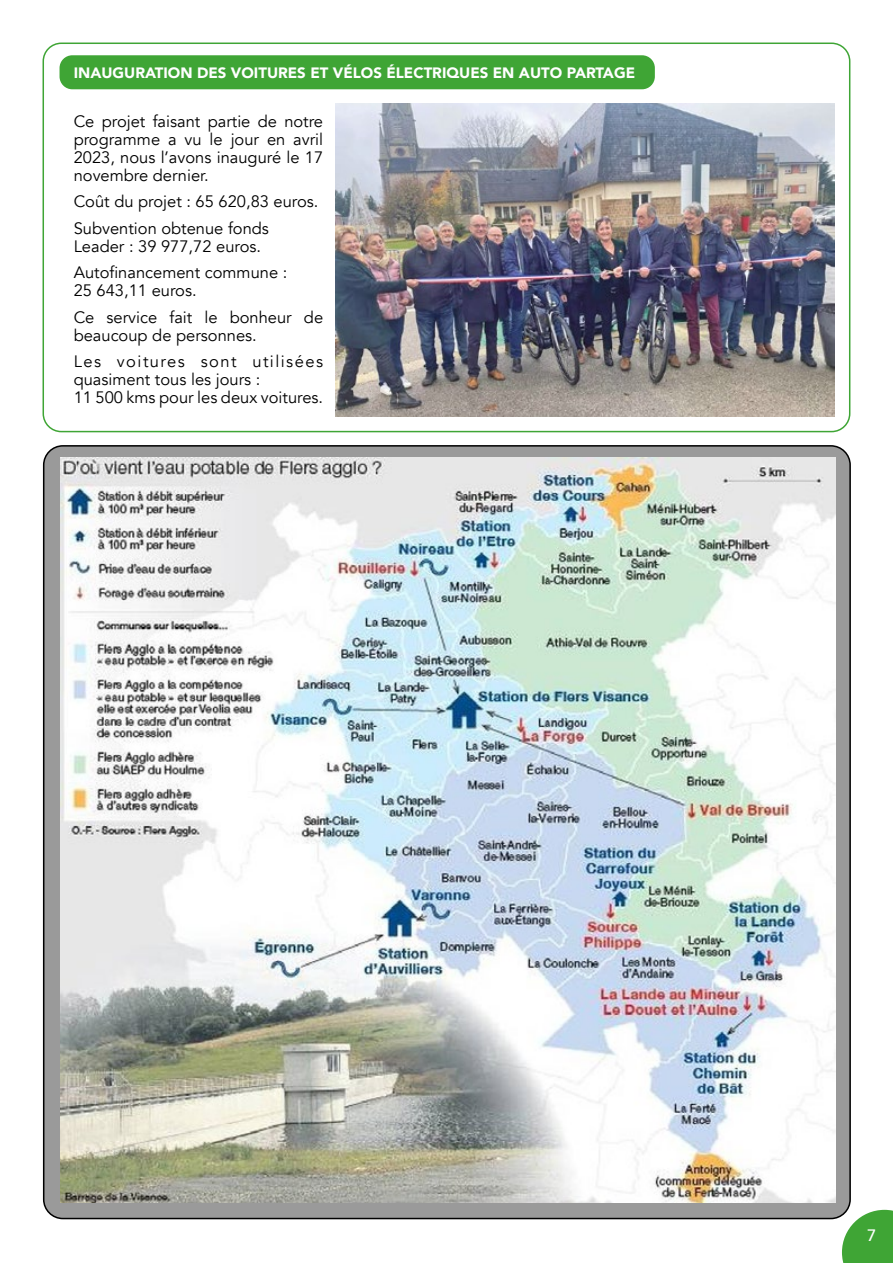
<style>
.page{position:relative;width:893px;height:1263px;background:#fff}
.page>*{position:absolute;margin:0;border:0;box-sizing:border-box;transform-origin:0 0}
.t1{font:16.5px/18px "Avenir";color:#000}
.t2{font:16.5px/26.5px "Avenir";letter-spacing:.09em;color:#000}
.t3{font:500 16.5px "Avenir";color:#fff}
.t4{font:900 15px "Avenir";color:#fff}
</style>
<div class="page">
<svg style="left:842px;top:1210px;width:51px;height:53px;background:#58b050"></svg>
<div style="left:60px;top:55px;width:595px;height:34px;background:#3fa535;border-radius:13px"></div>
<div style="left:43px;top:43px;width:807px;height:389px;border:2px solid #3fa535;border-radius:18px"></div>
<div style="left:44px;top:446px;width:806px;height:772px;background:#9a9a9a;border-radius:19px"></div>
<img style="left:61px;top:457px;width:775px;height:745px">
<img style="left:336px;top:103px;width:499px;height:314px">
<p class="t4" style="left:74px;top:60px;width:563px">INAUGURATION DES VOITURES ET VÉLOS ÉLECTRIQUES EN AUTO PARTAGE</p>
<p class="t1" style="left:74px;top:112px;width:251px;text-align:justify">Ce projet faisant partie de notre programme a vu le jour en avril 2023, nous l’avons inauguré le 17 novembre dernier.</p>
<p class="t1" style="left:74px;top:189px;width:246px;line-height:26.5px">Coût du projet : 65 620,83 euros.<br>Subvention obtenue fonds</p>
<p class="t1" style="left:74px;top:233px;width:215px;line-height:26.5px">Leader : 39 977,72 euros.<br>Autofinancement commune :</p>
<p class="t1" style="left:74px;top:278px;width:251px;line-height:26.5px">25 643,11 euros.<br>Ce service fait le bonheur de</p>
<p class="t2" style="left:74px;top:322px;width:251px">beaucoup de personnes.<br>Les voitures sont utilisées</p>
<p class="t1" style="left:74px;top:371px;width:251px">quasiment tous les jours :<br>11 500 kms pour les deux voitures.</p>
<p class="t3" style="left:867px;top:1221px;width:11px">7</p>
</div>
